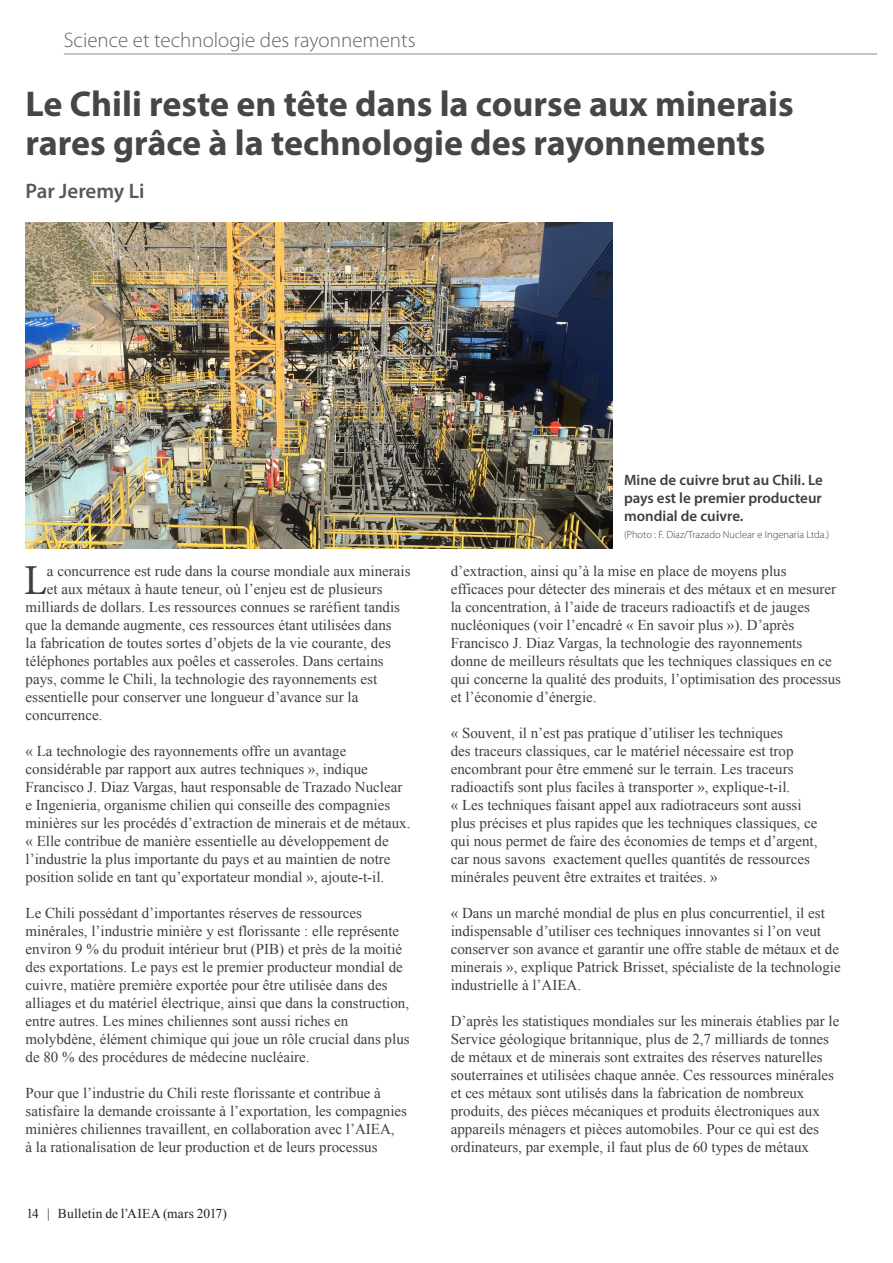
<style>
.page{position:relative;width:893px;height:1263px;background:#fff}
.page>*{position:absolute;margin:0;border:0;box-sizing:border-box;transform-origin:0 0}
.Frist_Para{font:42.75px "Minion Pro";color:#3e3e3f}
.Story_Title{font:700 36px/39px "Myriad Pro";color:#454647}
.t1{font:300 21px "Myriad Pro";color:#636366}
.Author-top{font:600 21px "Myriad Pro";color:#57585a}
.Body_Text{font:15px/18px "Times New Roman";color:#3e3e3f}
.Frist_Para-2{font:15px "Times New Roman";color:#3e3e3f}
.Photo_caption{font:600 15px/18px "Myriad Pro";color:#3e3e3f;text-align:justify}
.t2{font:13.5px "Times New Roman";letter-spacing:.01em;color:#231f20}
.Photo_credit{font:300 10.5px "Myriad Pro";color:#3e3e3f}
</style>
<div class="page">
<hr style="left:64px;top:54px;width:813px;height:1px;background:#636366">
<img style="left:26px;top:222px;width:586px;height:327px">
<h3 class="t1" style="left:64px;top:27px;width:353px">Science et technologie des rayonnements</h3>
<p class="Story_Title" style="left:26px;top:83px;width:770px">Le Chili reste en tête dans la course aux minerais rares grâce à la technologie des rayonnements</p>
<p class="Author-top" style="left:26px;top:177px;width:121px">Par Jeremy Li</p>
<p class="Frist_Para" style="left:24px;top:552px;width:24px">L</p>
<p class="Frist_Para-2" style="left:47px;top:561px;width:365px">a concurrence est rude dans la course mondiale aux minerais</p>
<p class="Frist_Para-2" style="left:47px;top:579px;width:337px">et aux métaux à haute teneur, où l’enjeu est de plusieurs</p>
<p class="Frist_Para-2" style="left:26px;top:597px;width:376px">milliards de dollars. Les ressources connues se raréfient tandis</p>
<p class="Frist_Para-2" style="left:26px;top:615px;width:368px">que la demande augmente, ces ressources étant utilisées dans</p>
<p class="Frist_Para-2" style="left:26px;top:633px;width:367px">la fabrication de toutes sortes d’objets de la vie courante, des</p>
<p class="Frist_Para-2" style="left:26px;top:651px;width:360px">téléphones portables aux poêles et casseroles. Dans certains</p>
<p class="Frist_Para-2" style="left:26px;top:669px;width:353px">pays, comme le Chili, la technologie des rayonnements est</p>
<p class="Frist_Para-2" style="left:26px;top:687px;width:334px">essentielle pour conserver une longueur d’avance sur la</p>
<p class="Frist_Para-2" style="left:26px;top:705px;width:79px">concurrence.</p>
<p class="Body_Text" style="left:26px;top:742px;width:386px">« La technologie des rayonnements offre un avantage considérable par rapport aux autres techniques », indique Francisco J. Diaz Vargas, haut responsable de Trazado Nuclear e Ingenieria, organisme chilien qui conseille des compagnies minières sur les procédés d’extraction de minerais et de métaux. « Elle contribue de manière essentielle au développement de l’industrie la plus importante du pays et au maintien de notre position solide en tant qu’exportateur mondial », ajoute-t-il.</p>
<p class="Body_Text" style="left:26px;top:904px;width:386px">Le Chili possédant d’importantes réserves de ressources minérales, l’industrie minière y est florissante : elle représente environ 9 % du produit intérieur brut (PIB) et près de la moitié des exportations. Le pays est le premier producteur mondial de cuivre, matière première exportée pour être utilisée dans des alliages et du matériel électrique, ainsi que dans la construction, entre autres. Les mines chiliennes sont aussi riches en molybdène, élément chimique qui joue un rôle crucial dans plus de 80 % des procédures de médecine nucléaire.</p>
<p class="Body_Text" style="left:26px;top:1084px;width:383px">Pour que l’industrie du Chili reste florissante et contribue à satisfaire la demande croissante à l’exportation, les compagnies minières chiliennes travaillent, en collaboration avec l’AIEA,<br>à la rationalisation de leur production et de leurs processus</p>
<p class="t2" style="left:26px;top:1205px;width:202px">14 | Bulletin de l’AIEA (mars 2017)</p>
<p class="Photo_caption" style="left:624px;top:470px;width:200px">Mine de cuivre brut au Chili. Le pays est le premier producteur mondial de cuivre.</p>
<p class="Photo_credit" style="left:624px;top:528px;width:207px">(Photo : F. Diaz/Trazado Nuclear e Ingenaria Ltda.)</p>
<p class="Body_Text" style="left:451px;top:562px;width:392px">d’extraction, ainsi qu’à la mise en place de moyens plus efficaces pour détecter des minerais et des métaux et en mesurer la concentration, à l’aide de traceurs radioactifs et de jauges nucléoniques (voir l’encadré « En savoir plus »). D’après Francisco J. Diaz Vargas, la technologie des rayonnements donne de meilleurs résultats que les techniques classiques en ce qui concerne la qualité des produits, l’optimisation des processus et l’économie d’énergie.</p>
<p class="Body_Text" style="left:451px;top:724px;width:368px">« Souvent, il n’est pas pratique d’utiliser les techniques<br>des traceurs classiques, car le matériel nécessaire est trop encombrant pour être emmené sur le terrain. Les traceurs radioactifs sont plus faciles à transporter », explique-t-il.<br>« Les techniques faisant appel aux radiotraceurs sont aussi plus précises et plus rapides que les techniques classiques, ce qui nous permet de faire des économies de temps et d’argent, car nous savons exactement quelles quantités de ressources minérales peuvent être extraites et traitées. »</p>
<p class="Body_Text" style="left:451px;top:904px;width:391px">« Dans un marché mondial de plus en plus concurrentiel, il est indispensable d’utiliser ces techniques innovantes si l’on veut conserver son avance et garantir une offre stable de métaux et de minerais », explique Patrick Brisset, spécialiste de la technologie industrielle à l’AIEA.</p>
<p class="Body_Text" style="left:451px;top:1012px;width:390px">D’après les statistiques mondiales sur les minerais établies par le Service géologique britannique, plus de 2,7 milliards de tonnes de métaux et de minerais sont extraites des réserves naturelles souterraines et utilisées chaque année. Ces ressources minérales et ces métaux sont utilisés dans la fabrication de nombreux produits, des pièces mécaniques et produits électroniques aux appareils ménagers et pièces automobiles. Pour ce qui est des ordinateurs, par exemple, il faut plus de 60 types de métaux</p>
</div>
